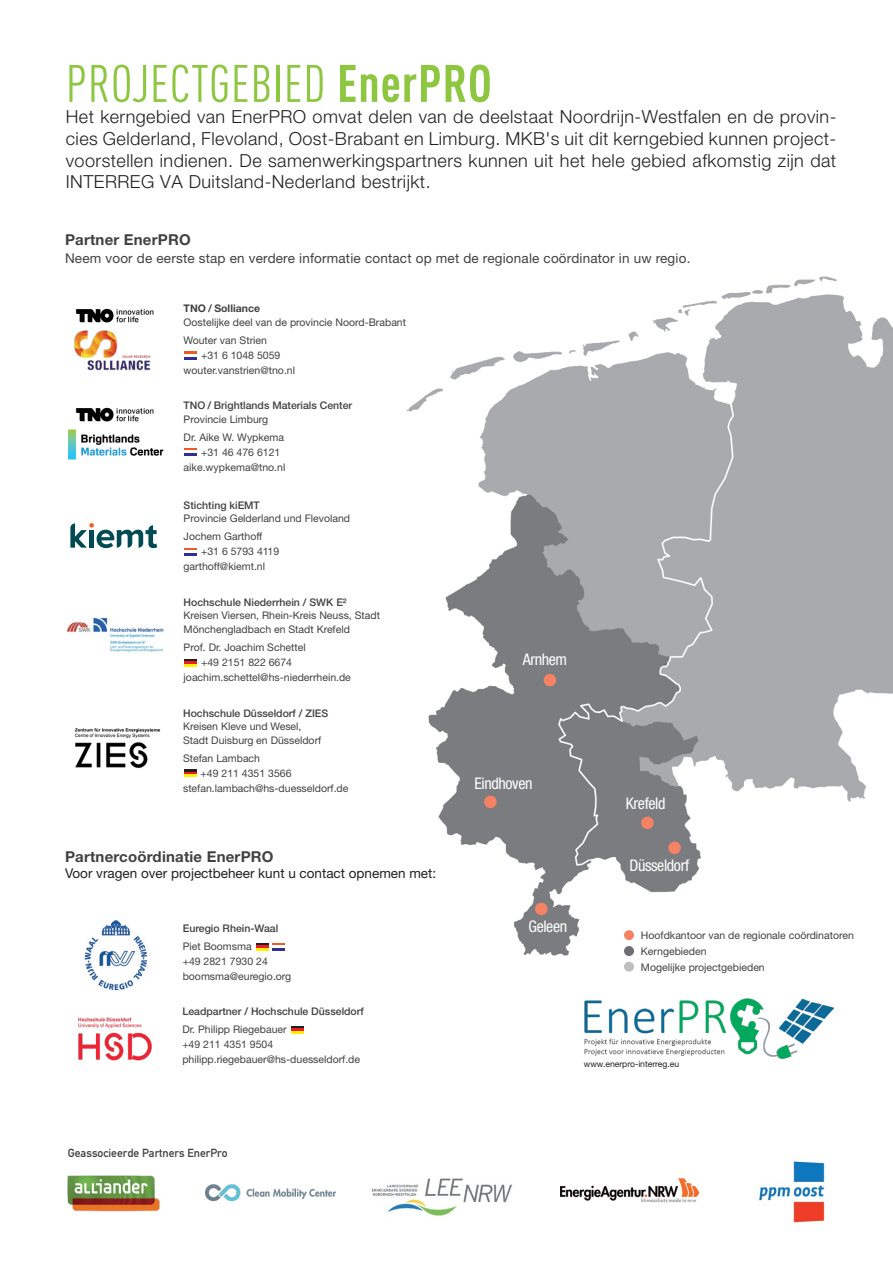
<style>
.page{position:relative;width:893px;height:1263px;background:#fff}
.page>*{position:absolute;margin:0;border:0;box-sizing:border-box;transform-origin:0 0}
.t1{font:51.9px "DIN Cond";letter-spacing:.015em;color:#8dc63f}
.t2{font:300 18px/21.6px "Helvetica Neue LT Std";letter-spacing:.025em;color:#231f20;text-align:justify}
.t3{font:condensed 16.05px "Helvetica Neue LT Std";letter-spacing:-.025em;color:#fff}
.t4{font:700 15px "Helvetica Neue LT Std";letter-spacing:.015em;color:#414042}
.t5{font:13.5px "Helvetica Neue LT Std";letter-spacing:.015em;color:#414042}
.t6{font:13.5px "Helvetica Neue LT Std";color:#231f20}
.t7{font:700 11.55px "DIN Alternate";color:#414042}
.t8{font:10.5px/15px "Helvetica Neue LT Std";color:#414042}
.t9{font:500 10.5px/13.5px "Helvetica Neue LT Std";color:#414042}
.t10{font:700 10.5px "Helvetica Neue LT Std";color:#414042}
.t11{font:8.55px "Helvetica Neue LT Std";color:#231f20}
.s1{font-weight:700}
.s2{font-weight:400}
</style>
<div class="page">
<img style="left:406px;top:276px;width:487px;height:694px">
<div style="left:544px;top:674px;width:12px;height:12px;background:#f58265;border-radius:50%"></div>
<div style="left:484px;top:796px;width:13px;height:12px;background:#f58265;border-radius:50%"></div>
<div style="left:641px;top:816px;width:13px;height:13px;background:#f58265;border-radius:50%"></div>
<div style="left:668px;top:841px;width:13px;height:13px;background:#f58265;border-radius:50%"></div>
<div style="left:535px;top:903px;width:13px;height:12px;background:#f58265;border-radius:50%"></div>
<img style="left:84px;top:920px;width:64px;height:70px">
<img style="left:371px;top:1178px;width:141px;height:38px">
<img style="left:584px;top:998px;width:249px;height:61px">
<img style="left:759px;top:1161px;width:66px;height:62px">
<img style="left:560px;top:1178px;width:139px;height:25px">
<img style="left:205px;top:1184px;width:130px;height:18px">
<img style="left:67px;top:1175px;width:93px;height:37px">
<div style="left:624px;top:930px;width:10px;height:10px;background:#f58265;border-radius:50%"></div>
<div style="left:624px;top:946px;width:10px;height:10px;background:#6d6e71;border-radius:50%"></div>
<div style="left:624px;top:962px;width:10px;height:10px;background:#bcbec0;border-radius:50%"></div>
<svg style="left:291px;top:1026px;width:13px;height:8px"></svg>
<svg style="left:256px;top:943px;width:29px;height:8px"></svg>
<img style="left:74px;top:330px;width:77px;height:41px">
<img style="left:75px;top:308px;width:79px;height:15px">
<svg style="left:184px;top:352px;width:13px;height:8px"></svg>
<img style="left:78px;top:1017px;width:74px;height:44px">
<img style="left:74px;top:728px;width:87px;height:41px">
<svg style="left:184px;top:769px;width:13px;height:8px"></svg>
<img style="left:69px;top:429px;width:95px;height:31px">
<img style="left:75px;top:407px;width:79px;height:15px">
<svg style="left:184px;top:448px;width:13px;height:8px"></svg>
<img style="left:68px;top:617px;width:96px;height:36px">
<svg style="left:184px;top:659px;width:13px;height:8px"></svg>
<svg style="left:184px;top:548px;width:13px;height:8px"></svg>
<svg style="left:70px;top:523px;width:87px;height:25px"></svg>
<h1 class="t1" style="left:66px;top:53px;width:427px">PROJECTGEBIED <span class="s1">EnerPRO</span></h1>
<p class="t2" style="left:66px;top:106px;width:772px">Het kerngebied van EnerPRO omvat delen van de deelstaat Noordrijn-Westfalen en de provin&shy;cies Gelderland, Flevoland, Oost-Brabant en Limburg. MKB's uit dit kerngebied kunnen project&shy;voorstellen indienen. De samenwerkingspartners kunnen uit het hele gebied afkomstig zijn dat INTERREG VA Duitsland-Nederland bestrijkt.</p>
<h3 class="t4" style="left:65px;top:230px;width:127px">Partner EnerPRO</h3>
<p class="t5" style="left:65px;top:250px;width:627px">Neem voor de eerste stap en verdere informatie contact op met de regionale coördinator in uw regio.</p>
<p class="t10" style="left:184px;top:302px;width:78px">TNO / Solliance</p>
<p class="t8" style="left:184px;top:313px;width:224px;line-height:18px">Oostelijke deel van de provincie Noord-Brabant<br>Wouter van Strien</p>
<p class="t8" style="left:184px;top:347px;width:113px;text-align:center">+31 6 1048 5059 wouter.vanstrien@tno.nl</p>
<p class="t9" style="left:184px;top:399px;width:170px">TNO <span class="s1">/</span> Brightlands Materials Center<br><span class="s2">Provincie Limburg</span></p>
<p class="t8" style="left:184px;top:430px;width:102px">Dr. Aike W. Wypkema</p>
<p class="t8" style="left:201px;top:445px;width:81px">+31 46 476 6121</p>
<p class="t8" style="left:184px;top:460px;width:103px">aike.wypkema@tno.nl</p>
<p class="t9" style="left:184px;top:498px;width:78px">Stichting kiEMT</p>
<p class="t8" style="left:184px;top:509px;width:168px;line-height:18px">Provincie Gelderland und Flevoland<br>Jochem Garthoff</p>
<p class="t8" style="left:184px;top:544px;width:97px;text-indent:18px">+31 6 5793 4119 garthoff@kiemt.nl</p>
<p class="t9" style="left:184px;top:595px;width:165px">Hochschule Niederrhein / SWK E²</p>
<p class="t8" style="left:184px;top:609px;width:198px;line-height:13.5px">Kreisen Viersen, Rhein-Kreis Neuss, Stadt<br>Mönchengladbach en Stadt Krefeld</p>
<p class="t8" style="left:184px;top:639px;width:124px">Prof. Dr. Joachim Schettel</p>
<p class="t8" style="left:201px;top:654px;width:92px">+49 2151 822 6674</p>
<p class="t8" style="left:184px;top:669px;width:169px">joachim.schettel@hs-niederrhein.de</p>
<p class="t9" style="left:183px;top:706px;width:147px">Hochschule Düsseldorf / ZIES</p>
<p class="t8" style="left:183px;top:719px;width:140px;line-height:13.5px">Kreisen Kleve und Wesel,<br>Stadt Duisburg en Düsseldorf</p>
<p class="t8" style="left:183px;top:750px;width:79px">Stefan Lambach</p>
<p class="t8" style="left:201px;top:765px;width:92px">+49 211 4351 3566</p>
<p class="t8" style="left:183px;top:780px;width:167px">stefan.lambach@hs-duesseldorf.de</p>
<h3 class="t4" style="left:65px;top:847px;width:210px">Partnercoördinatie EnerPRO</h3>
<p class="t6" style="left:65px;top:865px;width:373px">Voor vragen over projectbeheer kunt u contact opnemen met:</p>
<p class="t9" style="left:183px;top:922px;width:97px">Euregio Rhein-Waal</p>
<p class="t8" style="left:183px;top:939px;width:110px">Piet Boomsma<br>+49 2821 7930 24 boomsma@euregio.org</p>
<p class="t9" style="left:182px;top:1004px;width:183px">Leadpartner / Hochschule Düsseldorf</p>
<p class="t8" style="left:182px;top:1022px;width:179px">Dr. Philipp Riegebauer<br>+49 211 4351 9504 philipp.riegebauer@hs-duesseldorf.de</p>
<p class="t7" style="left:68px;top:1144px;width:161px">Geassocieerde Partners EnerPro</p>
<h3 class="t3" style="left:523px;top:650px;width:46px">Arnhem</h3>
<h3 class="t3" style="left:474px;top:774px;width:60px">Eindhoven</h3>
<h3 class="t3" style="left:528px;top:917px;width:40px">Geleen</h3>
<h3 class="t3" style="left:626px;top:794px;width:41px">Krefeld</h3>
<h3 class="t3" style="left:629px;top:856px;width:61px">Düsseldorf</h3>
<p class="t8" style="left:641px;top:927px;width:214px;line-height:16.2px">Hoofdkantoor van de regionale coördinatoren<br>Kerngebieden<br>Mogelijke projectgebieden</p>
<p class="t11" style="left:584px;top:1059px;width:97px">www.enerpro-interreg.eu</p>
</div>
